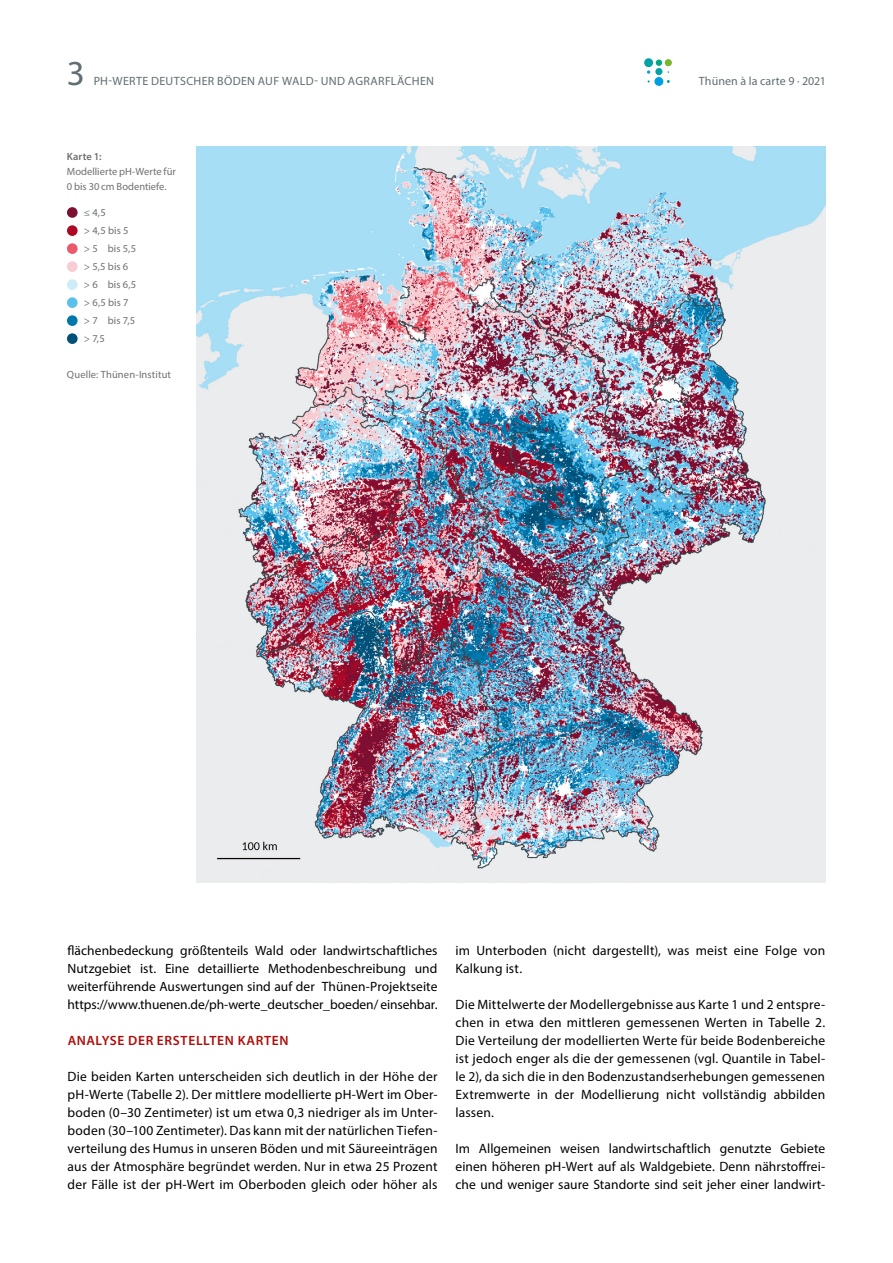
<style>
.page{position:relative;width:893px;height:1263px;background:#fff}
.page>*{position:absolute;margin:0;border:0;box-sizing:border-box;transform-origin:0 0}
.Pagina{font:35.25px "Myriad Pro";color:#616d72}
.Fließtext{font:13.5px/18px "Myriad Pro";letter-spacing:.01em;color:#000;text-align:justify}
.t1{font:600 13.5px "Myriad Pro";letter-spacing:.05em;color:#ae0f0a}
.t2{font:12px "Myriad Pro";letter-spacing:.02em;color:#616d72}
.Bildunterschrift{font:10.5px/15px "Myriad Pro";letter-spacing:.01em;color:#706f6f}
.s1{font-weight:600}
.s2{color:#758187}
</style>
<div class="page">
<div style="left:665px;top:59px;width:7px;height:7px;background:#76b82a;border-radius:50%"></div>
<div style="left:654px;top:77px;width:9px;height:9px;background:#009fe3;border-radius:50%"></div>
<div style="left:644px;top:58px;width:9px;height:9px;background:#00a3a6;border-radius:50%"></div>
<svg style="left:647px;top:70px;width:3px;height:4px"></svg>
<svg style="left:656px;top:60px;width:13px;height:13px"></svg>
<img style="left:196px;top:147px;width:630px;height:735px">
<div style="left:67px;top:207px;width:11px;height:11px;background:#7d0f32;border-radius:50%"></div>
<div style="left:67px;top:225px;width:11px;height:11px;background:#af0825;border-radius:50%"></div>
<div style="left:67px;top:243px;width:11px;height:11px;background:#ec596a;border-radius:50%"></div>
<div style="left:67px;top:261px;width:11px;height:11px;background:#f9ccd1;border-radius:50%"></div>
<div style="left:67px;top:279px;width:11px;height:11px;background:#ccecf9;border-radius:50%"></div>
<div style="left:67px;top:297px;width:11px;height:11px;background:#59c1ec;border-radius:50%"></div>
<div style="left:67px;top:315px;width:11px;height:11px;background:#0078ad;border-radius:50%"></div>
<div style="left:67px;top:333px;width:11px;height:11px;background:#005078;border-radius:50%"></div>
<div style="left:714px;top:602px;width:97px;height:216px;background:#ebeced"></div>
<p class="Pagina" style="left:67px;top:51px;width:20px">3</p>
<p class="t2" style="left:94px;top:74px;width:342px">PH-WERTE DEUTSCHER BÖDEN AUF WALD- UND AGRARFLÄCHEN</p>
<p class="t2" style="left:699px;top:74px;width:129px">Thünen à la carte 9 · 2021</p>
<p class="Bildunterschrift" style="left:67px;top:149px;width:110px"><span class="s1">Karte 1:<br></span>Modellierte pH-Werte für<br>0 bis 30 cm Bodentiefe.</p>
<p class="Bildunterschrift" style="left:84px;top:205px;width:23px"><span class="s2">≤</span> 4,5</p>
<p class="Bildunterschrift" style="left:84px;top:223px;width:46px">&gt; 4,5 bis 5</p>
<p class="Bildunterschrift" style="left:84px;top:241px;width:54px">&gt; 5 bis 5,5</p>
<p class="Bildunterschrift" style="left:84px;top:259px;width:46px">&gt; 5,5 bis 6</p>
<p class="Bildunterschrift" style="left:84px;top:277px;width:54px">&gt; 6 bis 6,5</p>
<p class="Bildunterschrift" style="left:84px;top:295px;width:46px">&gt; 6,5 bis 7</p>
<p class="Bildunterschrift" style="left:84px;top:313px;width:53px">&gt; 7 bis 7,5</p>
<p class="Bildunterschrift" style="left:84px;top:331px;width:22px">&gt; 7,5</p>
<p class="Bildunterschrift" style="left:67px;top:367px;width:106px">Quelle: Thünen-Institut</p>
<p class="Fließtext" style="left:68px;top:941px;width:371px">flächenbedeckung größtenteils Wald oder landwirtschaftliches Nutzgebiet ist. Eine detaillierte Methodenbeschreibung und weiterführende Auswertungen sind auf der Thünen-Projektseite https://www.thuenen.de/ph-werte_deutscher_boeden/ einsehbar.</p>
<h3 class="t1" style="left:68px;top:1031px;width:222px">ANALYSE DER ERSTELLTEN KARTEN</h3>
<p class="Fließtext" style="left:68px;top:1067px;width:371px">Die beiden Karten unterscheiden sich deutlich in der Höhe der pH-Werte (Tabelle 2). Der mittlere modellierte pH-Wert im Ober&shy;boden (0–30 Zentimeter) ist um etwa 0,3 niedriger als im Unter&shy;boden (30–100 Zentimeter). Das kann mit der natürlichen Tiefen&shy;verteilung des Humus in unseren Böden und mit Säureeinträgen aus der Atmosphäre begründet werden. Nur in etwa 25 Prozent der Fälle ist der pH-Wert im Oberboden gleich oder höher als</p>
<p class="Fließtext" style="left:455px;top:941px;width:371px">im Unterboden (nicht dargestellt), was meist eine Folge von<br>Kalkung ist.</p>
<p class="Fließtext" style="left:455px;top:995px;width:371px">Die Mittelwerte der Modellergebnisse aus Karte 1 und 2 entspre&shy;chen in etwa den mittleren gemessenen Werten in Tabelle 2.<br>Die Verteilung der modellierten Werte für beide Bodenbereiche ist jedoch enger als die der gemessenen (vgl. Quantile in Tabel&shy;le 2), da sich die in den Bodenzustandserhebungen gemessenen Extremwerte in der Modellierung nicht vollständig abbilden lassen.</p>
<p class="Fließtext" style="left:455px;top:1139px;width:371px">Im Allgemeinen weisen landwirtschaftlich genutzte Gebiete einen höheren pH-Wert auf als Waldgebiete. Denn nährstoffrei&shy;che und weniger saure Standorte sind seit jeher einer landwirt-</p>
</div>
